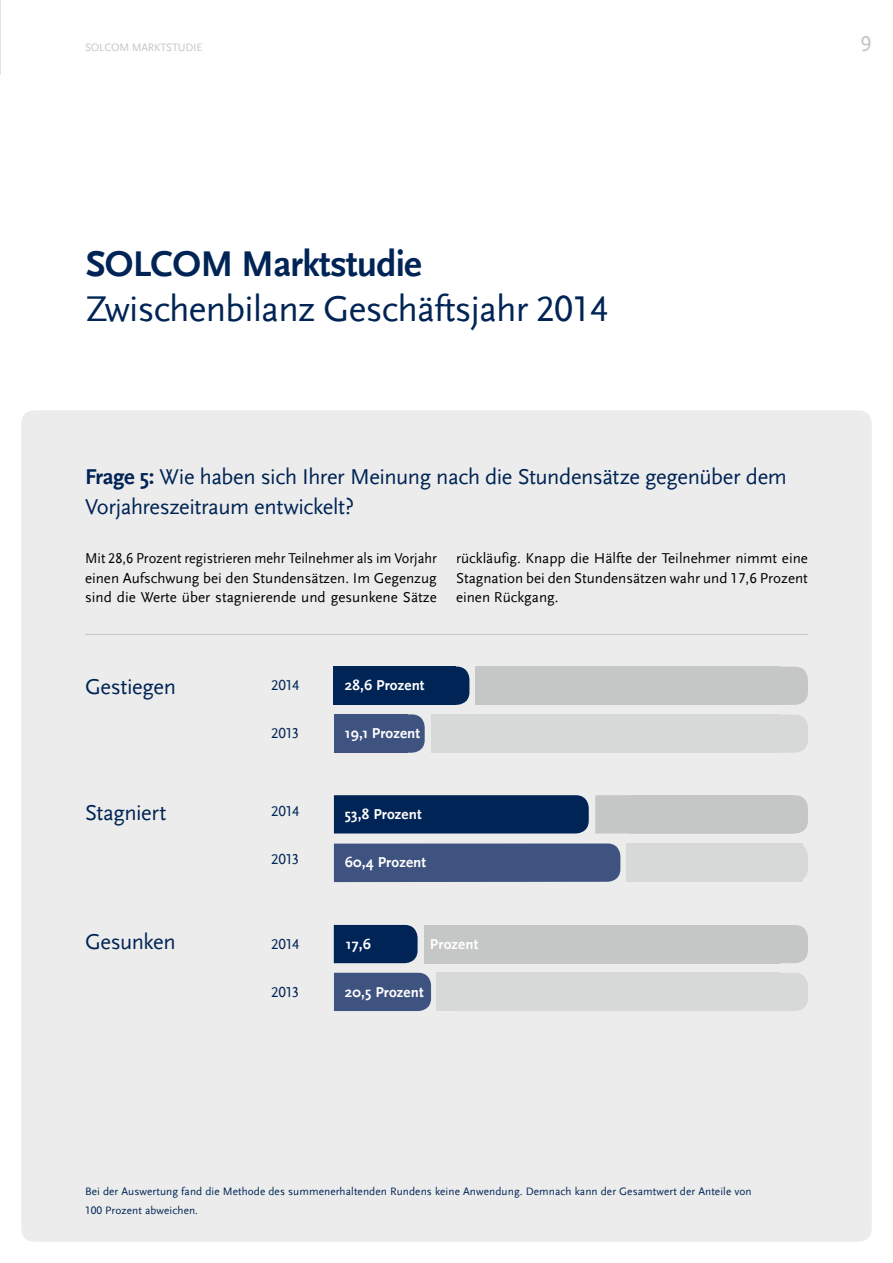
<style>
.page{position:relative;width:893px;height:1263px;background:#fff}
.page>*{position:absolute;margin:0;border:0;box-sizing:border-box;transform-origin:0 0}
.t1{font:37.5px "Scala Sans LF";letter-spacing:-.02em;color:#002455}
.t2{font:700 37.5px "Scala Sans";letter-spacing:-.02em;color:#002455}
.t3{font:22.5px/30px "Scala Sans LF";letter-spacing:-.02em;color:#002455}
.t4{font:22.5px "Scala Sans LF";color:#c5c6c6}
.t5{font:15px/19.2px "Scala Sans LF";color:#000;text-align:justify;scale:.95 1}
.t6{font:15px/19.2px "Scala Sans LF";color:#000;text-align:justify}
.t7{font:700 15px "Scala Sans";letter-spacing:.01em;color:#fff}
.t8{font:15px "Scala Sans LF";letter-spacing:-.03em;color:#002455}
.t9{font:11.25px/19.2px "Scala Sans LF";letter-spacing:.01em;color:#002455}
.t10{font:11.25px "Scala Sans LF";letter-spacing:-.02em;color:#c5c6c6}
.s1{font-family:"Scala Sans";font-weight:700}
</style>
<div class="page">
<div style="left:21px;top:410px;width:851px;height:832px;background:#ececec;border-radius:13px"></div>
<hr style="left:0;top:0;width:1px;height:74px;background:#c5c6c6">
<hr style="left:85px;top:634px;width:723px;height:1px;background:#c5c6c6">
<div style="left:334px;top:973px;width:97px;height:38px;background:#3f5381"></div>
<div style="left:752px;top:667px;width:56px;height:38px;background:#c5c6c6;border-radius:13px"></div>
<div style="left:443px;top:925px;width:365px;height:38px;background:#c5c6c6;border-radius:13px"></div>
<div style="left:475px;top:667px;width:304px;height:38px;background:#c5c6c6"></div>
<div style="left:424px;top:925px;width:355px;height:38px;background:#c5c6c6"></div>
<div style="left:334px;top:666px;width:122px;height:39px;background:#002455"></div>
<div style="left:441px;top:666px;width:28px;height:39px;background:#002455;border-radius:13px"></div>
<div style="left:334px;top:925px;width:84px;height:38px;background:#002455"></div>
<div style="left:617px;top:795px;width:191px;height:38px;background:#c5c6c6;border-radius:13px"></div>
<div style="left:595px;top:795px;width:199px;height:38px;background:#c5c6c6"></div>
<div style="left:334px;top:795px;width:255px;height:38px;background:#002455"></div>
<div style="left:654px;top:843px;width:154px;height:38px;background:#d7d8d8;border-radius:13px"></div>
<div style="left:626px;top:843px;width:176px;height:38px;background:#d7d8d8"></div>
<div style="left:334px;top:843px;width:286px;height:39px;background:#3f5381"></div>
<div style="left:675px;top:714px;width:133px;height:39px;background:#d7d8d8;border-radius:13px"></div>
<div style="left:442px;top:973px;width:366px;height:38px;background:#d7d8d8;border-radius:13px"></div>
<div style="left:431px;top:714px;width:348px;height:39px;background:#d7d8d8"></div>
<div style="left:436px;top:973px;width:343px;height:38px;background:#d7d8d8"></div>
<div style="left:334px;top:714px;width:73px;height:39px;background:#3f5381"></div>
<div style="left:396px;top:714px;width:29px;height:39px;background:#3f5381;border-radius:13px"></div>
<p class="t10" style="left:85px;top:41px;width:119px">SOLCOM MARKTSTUDIE</p>
<h2 class="t4" style="left:860px;top:31px;width:13px">9</h2>
<h1 class="t2" style="left:86px;top:242px;width:338px">SOLCOM Marktstudie</h1>
<h1 class="t1" style="left:86px;top:288px;width:525px">Zwischenbilanz Geschäftsjahr 2014</h1>
<h2 class="t3" style="left:85px;top:462px;width:703px"><span class="s1">Frage 5:</span> Wie haben sich Ihrer Meinung nach die Stundensätze gegenüber dem<br>Vorjahreszeitraum entwickelt?</h2>
<p class="t5" style="left:85px;top:549px;width:372px">Mit 28,6 Prozent registrieren mehr Teilnehmer als im Vorjahr einen Aufschwung bei den Stundensätzen. Im Gegenzug sind die Werte über stagnierende und gesunkene Sätze</p>
<p class="t6" style="left:456px;top:549px;width:353px">rückläufig. Knapp die Hälfte der Teilnehmer nimmt eine Stagnation bei den Stundensätzen wahr und 17,6 Prozent einen Rückgang.</p>
<h2 class="t3" style="left:85px;top:672px;width:93px">Gestiegen</h2>
<p class="t8" style="left:271px;top:677px;width:30px">2014</p>
<p class="t7" style="left:345px;top:677px;width:81px">28,6 Prozent</p>
<p class="t8" style="left:271px;top:725px;width:30px">2013</p>
<p class="t7" style="left:345px;top:725px;width:77px">19,1 Prozent</p>
<h2 class="t3" style="left:85px;top:798px;width:83px">Stagniert</h2>
<p class="t8" style="left:271px;top:803px;width:30px">2014</p>
<p class="t7" style="left:345px;top:806px;width:78px">53,8 Prozent</p>
<p class="t8" style="left:271px;top:851px;width:30px">2013</p>
<p class="t7" style="left:345px;top:853px;width:83px">60,4 Prozent</p>
<h2 class="t3" style="left:85px;top:927px;width:92px">Gesunken</h2>
<p class="t8" style="left:271px;top:936px;width:30px">2014</p>
<p class="t7" style="left:346px;top:935px;width:27px">17,6</p>
<p class="t7" style="left:430px;top:935px;width:50px">Prozent</p>
<p class="t8" style="left:271px;top:983px;width:30px">2013</p>
<p class="t7" style="left:345px;top:983px;width:80px">20,5 Prozent</p>
<p class="t9" style="left:85px;top:1182px;width:668px">Bei der Auswertung fand die Methode des summenerhaltenden Rundens keine Anwendung. Demnach kann der Gesamtwert der Anteile von<br>100 Prozent abweichen.</p>
</div>
